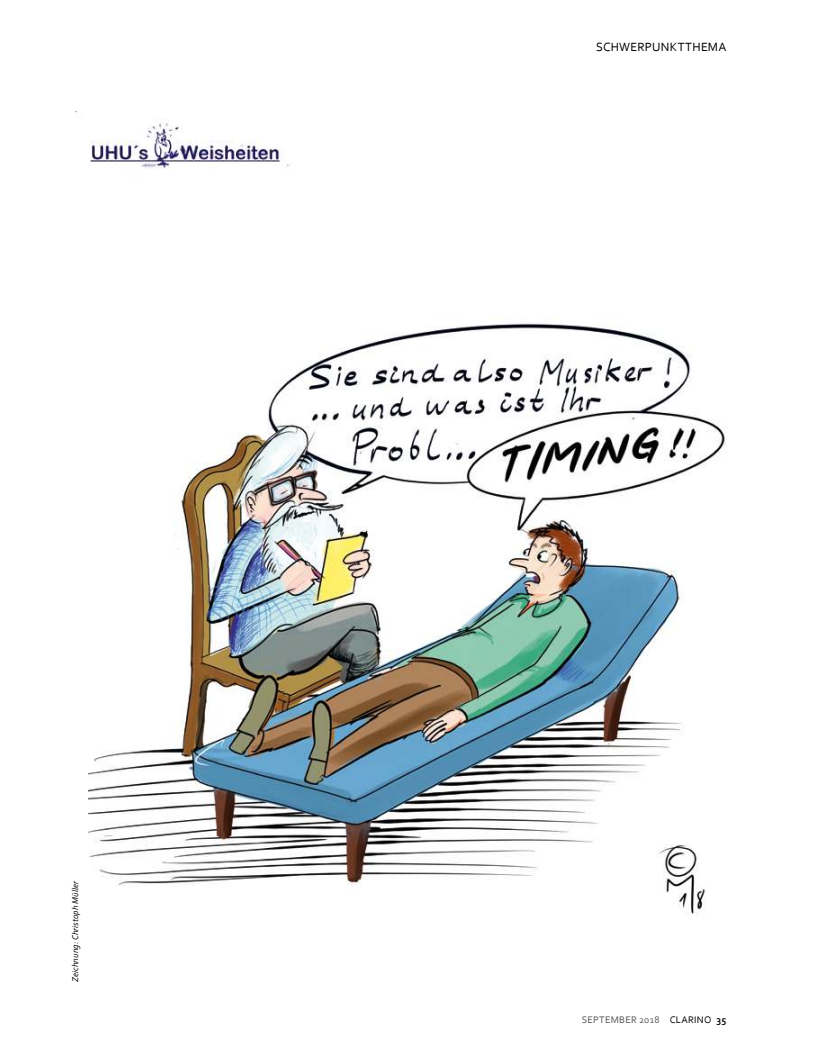
<style>
.page{position:relative;width:815px;height:1053px;background:#fff}
.page>*{position:absolute;margin:0;border:0;box-sizing:border-box;transform-origin:0 0}
.t1{font:12.5px "Corbel Clarino";letter-spacing:.02em;color:#000}
.t2{font:10px "Corbel Clarino";letter-spacing:.025em;color:#565655}
.t3{font:8.75px "Corbel Clarino Italic";letter-spacing:.015em;color:#000}
.s1{color:#000}
.s2{font-family:"Corbel Clarino Bold";color:#000}
</style>
<div class="page">
<img style="left:89px;top:323px;width:636px;height:591px">
<img style="left:90px;top:121px;width:199px;height:48px">
<p class="t3" style="left:72px;top:981px;width:103px;rotate:-90deg">Zeichnung: Christoph Müller</p>
<h1 class="t1" style="left:596px;top:41px;width:132px">SCHWERPUNKTTHEMA</h1>
<p class="t2" style="left:582px;top:1015px;width:146px">SEPTEMBER 2018 <span class="s1">CLARINO</span> <span class="s2">35</span></p>
</div>
